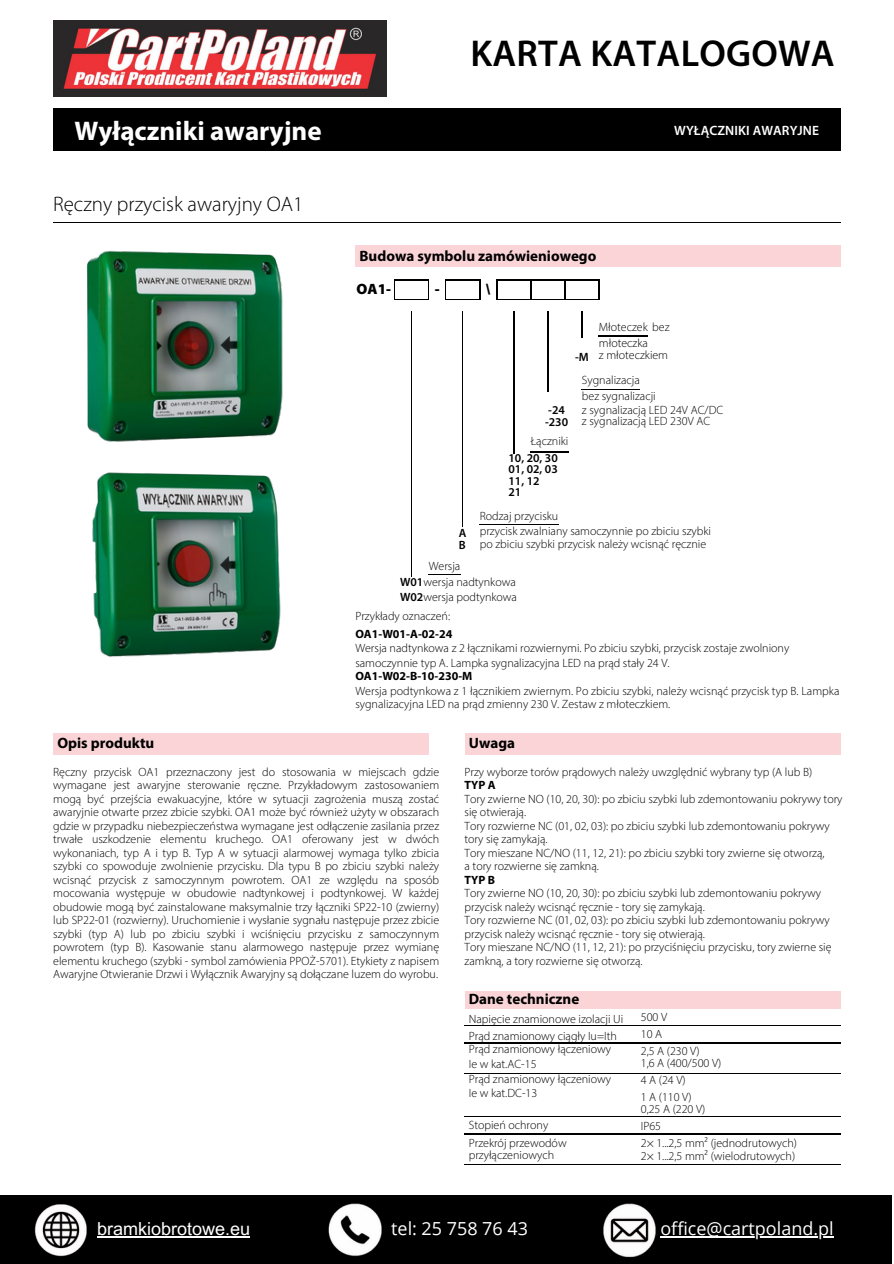
<style>
.page{position:relative;width:894px;height:1264px;background:#fff}
.page>*{position:absolute;margin:0;border:0;box-sizing:border-box;transform-origin:0 0}
.t1{font:600 37.5px "Myriad Pro";letter-spacing:.005em;color:#000}
.t2{font:700 27px "Myriad Pro";color:#fff}
.t3{font:300 21px "Myriad Pro";color:#000}
.t4{font:18px "Open Sans";color:#fff}
.t5{font:18px "Arial MT Pro";color:#fff}
.t6{font:700 15px "Myriad Pro";color:#000}
.t7{font:900 15px "Myriad Pro";color:#000}
.t8{font:600 13.5px "Myriad Pro";letter-spacing:.005em;color:#fff}
.t9{font:300 12px/13.5px "Myriad Pro";color:#000}
.t10{font:600 12px "Myriad Pro";color:#000}
.t11{font:700 12px "Myriad Pro";color:#000}
.s1{font-weight:600}
.s2{font-weight:700}
</style>
<div class="page">
<div style="left:53px;top:108px;width:787px;height:43px;background:#000"></div>
<img style="left:86px;top:250px;width:197px;height:407px">
<div style="left:53px;top:733px;width:376px;height:21px;background:#fbd4d8"></div>
<hr style="left:53px;top:222px;width:787px;height:1px;background:#000">
<div style="left:464px;top:733px;width:376px;height:22px;background:#fbd4d8"></div>
<div style="left:464px;top:991px;width:376px;height:17px;background:#fbd4d8"></div>
<div style="left:355px;top:246px;width:485px;height:21px;background:#fbd4d8"></div>
<svg style="left:394px;top:280px;width:35px;height:20px"></svg>
<svg style="left:445px;top:280px;width:35px;height:20px"></svg>
<svg style="left:496px;top:280px;width:103px;height:20px"></svg>
<svg style="left:581px;top:311px;width:1px;height:27px"></svg>
<svg style="left:547px;top:311px;width:1px;height:80px"></svg>
<svg style="left:513px;top:311px;width:1px;height:143px"></svg>
<svg style="left:462px;top:311px;width:1px;height:215px"></svg>
<svg style="left:411px;top:311px;width:1px;height:265px"></svg>
<hr style="left:598px;top:335px;width:49px;height:1px;background:#000">
<hr style="left:581px;top:389px;width:58px;height:1px;background:#000">
<hr style="left:530px;top:452px;width:38px;height:1px;background:#000">
<hr style="left:479px;top:524px;width:79px;height:1px;background:#000">
<hr style="left:428px;top:574px;width:32px;height:1px;background:#000">
<hr style="left:464px;top:1025px;width:168px;height:1px;background:#000">
<hr style="left:632px;top:1025px;width:208px;height:1px;background:#000">
<hr style="left:464px;top:1042px;width:168px;height:1px;background:#000">
<hr style="left:632px;top:1042px;width:208px;height:1px;background:#000">
<hr style="left:464px;top:1073px;width:168px;height:1px;background:#000">
<hr style="left:632px;top:1073px;width:208px;height:1px;background:#000">
<hr style="left:464px;top:1116px;width:168px;height:1px;background:#000">
<hr style="left:632px;top:1116px;width:208px;height:1px;background:#000">
<hr style="left:464px;top:1133px;width:168px;height:1px;background:#000">
<hr style="left:632px;top:1133px;width:208px;height:1px;background:#000">
<hr style="left:464px;top:1163px;width:168px;height:1px;background:#000">
<hr style="left:632px;top:1163px;width:208px;height:1px;background:#000">
<img style="left:53px;top:20px;width:333px;height:77px">
<div style="left:0;top:1195px;width:891px;height:68px;background:#000"></div>
<img style="left:603px;top:1203px;width:53px;height:55px">
<img style="left:329px;top:1203px;width:53px;height:53px">
<img style="left:34px;top:1204px;width:53px;height:53px">
<hr style="left:660px;top:1236px;width:173px;height:1px;background:#fff">
<hr style="left:97px;top:1235px;width:153px;height:2px;background:#fff">
<p class="t2" style="left:74px;top:119px;width:248px">Wyłączniki awaryjne</p>
<p class="t3" style="left:53px;top:195px;width:252px">Ręczny przycisk awaryjny OA1</p>
<p class="t1" style="left:470px;top:38px;width:366px">KARTA KATALOGOWA</p>
<p class="t6" style="left:359px;top:250px;width:238px">Budowa symbolu zamówieniowego</p>
<p class="t7" style="left:356px;top:283px;width:36px">OA1-</p>
<p class="t7" style="left:434px;top:283px;width:6px">-</p>
<p class="t7" style="left:485px;top:283px;width:6px">\</p>
<p class="t8" style="left:674px;top:125px;width:146px">WYŁĄCZNIKI AWARYJNE</p>
<p class="t9" style="left:598px;top:320px;width:72px;line-height:15.8px">Młoteczek bez młoteczka</p>
<p class="t10" style="left:575px;top:351px;width:15px">-M</p>
<p class="t9" style="left:598px;top:349px;width:71px">z młoteczkiem</p>
<p class="t9" style="left:581px;top:375px;width:59px">Sygnalizacja</p>
<p class="t9" style="left:581px;top:390px;width:75px">bez sygnalizacji</p>
<p class="t9" style="left:581px;top:404px;width:143px">z sygnalizacją LED 24V AC/DC</p>
<p class="t9" style="left:581px;top:415px;width:130px">z sygnalizacją LED 230V AC</p>
<p class="t10" style="left:548px;top:405px;width:18px">-24</p>
<p class="t10" style="left:545px;top:416px;width:25px">-230</p>
<p class="t9" style="left:530px;top:435px;width:39px">Łączniki</p>
<p class="t10" style="left:508px;top:453px;width:51px">10, 20, 30</p>
<p class="t10" style="left:508px;top:464px;width:51px">01, 02, 03</p>
<p class="t10" style="left:508px;top:475px;width:33px">11, 12</p>
<p class="t10" style="left:508px;top:487px;width:14px">21</p>
<h6 class="t9" style="left:479px;top:510px;width:80px">Rodzaj przycisku</h6>
<p class="t9" style="left:479px;top:525px;width:233px">przycisk zwalniany samoczynnie po zbiciu szybki</p>
<h6 class="t9" style="left:479px;top:538px;width:228px">po zbiciu szybki przycisk należy wcisnąć ręcznie</h6>
<p class="t10" style="left:459px;top:527px;width:9px">A</p>
<p class="t10" style="left:459px;top:540px;width:8px">B</p>
<p class="t9" style="left:428px;top:560px;width:33px">Wersja</p>
<p class="t9" style="left:400px;top:576px;width:117px"><span class="s1">W01</span>wersja nadtynkowa</p>
<p class="t9" style="left:400px;top:590px;width:118px"><span class="s1">W02</span>wersja podtynkowa</p>
<p class="t9" style="left:355px;top:610px;width:96px">Przykłady oznaczeń:</p>
<p class="t11" style="left:355px;top:629px;width:98px">OA1-W01-A-02-24</p>
<p class="t9" style="left:355px;top:642px;width:435px">Wersja nadtynkowa z 2 łącznikami rozwiernymi. Po zbiciu szybki, przycisk zostaje zwolniony</p>
<p class="t9" style="left:355px;top:656px;width:316px">samoczynnie typ A. Lampka sygnalizacyjna LED na prąd stały 24 V.</p>
<p class="t11" style="left:355px;top:671px;width:119px">OA1-W02-B-10-230-M</p>
<p class="t9" style="left:355px;top:685px;width:485px">Wersja podtynkowa z 1 łącznikiem zwiernym. Po zbiciu szybki, należy wcisnąć przycisk typ B. Lampka</p>
<p class="t9" style="left:355px;top:698px;width:316px">sygnalizacyjna LED na prąd zmienny 230 V. Zestaw z młoteczkiem.</p>
<h1 class="t6" style="left:57px;top:736px;width:98px">Opis produktu</h1>
<h2 class="t6" style="left:468px;top:737px;width:48px">Uwaga</h2>
<p class="t9" style="left:53px;top:766px;width:387px;text-align:justify">Ręczny przycisk OA1 przeznaczony jest do stosowania w miejscach gdzie wymagane jest awaryjne sterowanie ręczne. Przykładowym zastosowaniem mogą być przejścia ewakuacyjne, które w sytuacji zagrożenia muszą zostać awaryjnie otwarte przez zbicie szybki. OA1 może być również użyty w obszarach gdzie w przypadku niebezpieczeństwa wymagane jest odłączenie zasilania przez trwałe uszkodzenie elementu kruchego. OA1 oferowany jest w dwóch wykonaniach, typ A i typ B. Typ A w sytuacji alarmowej wymaga tylko zbicia szybki co spowoduje zwolnienie przycisku. Dla typu B po zbiciu szybki należy wcisnąć przycisk z samoczynnym powrotem. OA1 ze względu na sposób mocowania występuje w obudowie nadtynkowej i podtynkowej. W każdej obudowie mogą być zainstalowane maksymalnie trzy łączniki SP22-10 (zwierny) lub SP22-01 (rozwierny). Uruchomienie i wysłanie sygnału następuje przez zbicie szybki (typ A) lub po zbiciu szybki i wciśnięciu przycisku z samoczynnym powrotem (typ B). Kasowanie stanu alarmowego następuje przez wymianę elementu kruchego (szybki - symbol zamówienia PPOŻ-5701). Etykiety z napisem Awaryjne Otwieranie Drzwi i Wyłącznik Awaryjny są dołączane luzem do wyrobu.</p>
<p class="t9" style="left:464px;top:766px;width:379px">Przy wyborze torów prądowych należy uwzględnić wybrany typ (A lub B)<br><span class="s2">TYP A<br></span>Tory zwierne NO (10, 20, 30): po zbiciu szybki lub zdemontowaniu pokrywy tory się otwierają.<br>Tory rozwierne NC (01, 02, 03): po zbiciu szybki lub zdemontowaniu pokrywy tory się zamykają.<br>Tory mieszane NC/NO (11, 12, 21): po zbiciu szybki tory zwierne się otworzą,<br>a tory rozwierne się zamkną.<br><span class="s2">TYP B<br></span>Tory zwierne NO (10, 20, 30): po zbiciu szybki lub zdemontowaniu pokrywy przycisk należy wcisnąć ręcznie - tory się zamykają.<br>Tory rozwierne NC (01, 02, 03): po zbiciu szybki lub zdemontowaniu pokrywy przycisk należy wcisnąć ręcznie - tory się otwierają.<br>Tory mieszane NC/NO (11, 12, 21): po przyciśnięciu przycisku, tory zwierne się zamkną, a tory rozwierne się otworzą.</p>
<p class="t6" style="left:468px;top:992px;width:112px">Dane techniczne</p>
<h3 class="t9" style="left:468px;top:1011px;width:156px;line-height:16.8px">Napięcie znamionowe izolacji Ui<br>Prąd znamionowy ciągły Iu=Ith</h3>
<p class="t9" style="left:468px;top:1043px;width:144px">Prąd znamionowy łączeniowy</p>
<h6 class="t9" style="left:468px;top:1058px;width:69px">Ie w kat.AC-15</h6>
<h5 class="t9" style="left:468px;top:1072px;width:144px">Prąd znamionowy łączeniowy</h5>
<p class="t9" style="left:468px;top:1087px;width:70px">Ie w kat.DC-13</p>
<p class="t9" style="left:468px;top:1119px;width:81px">Stopień ochrony</p>
<p class="t9" style="left:468px;top:1137px;width:99px">Przekrój przewodów</p>
<p class="t9" style="left:468px;top:1149px;width:87px">przyłączeniowych</p>
<p class="t9" style="left:640px;top:1009px;width:60px;line-height:16.8px">500 V<br>10A<br>2,5 A (230 V)</p>
<p class="t9" style="left:640px;top:1057px;width:82px">1,6 A (400/500 V)</p>
<p class="t9" style="left:640px;top:1074px;width:46px">4A(24V)</p>
<p class="t9" style="left:640px;top:1091px;width:52px">1 A (110 V)</p>
<p class="t9" style="left:640px;top:1103px;width:66px">0,25 A (220 V)</p>
<p class="t9" style="left:640px;top:1120px;width:22px">IP65</p>
<p class="t9" style="left:640px;top:1137px;width:158px">2× 1...2,5 mm² (jednodrutowych)</p>
<p class="t9" style="left:640px;top:1149px;width:156px">2× 1...2,5 mm² (wielodrutowych)</p>
<p class="t5" style="left:97px;top:1221px;width:154px">bramkiobrotowe.eu</p>
<p class="t4" style="left:391px;top:1216px;width:138px">tel: 25 758 76 43</p>
<p class="t4" style="left:660px;top:1216px;width:175px">office@cartpoland.pl</p>
</div>
